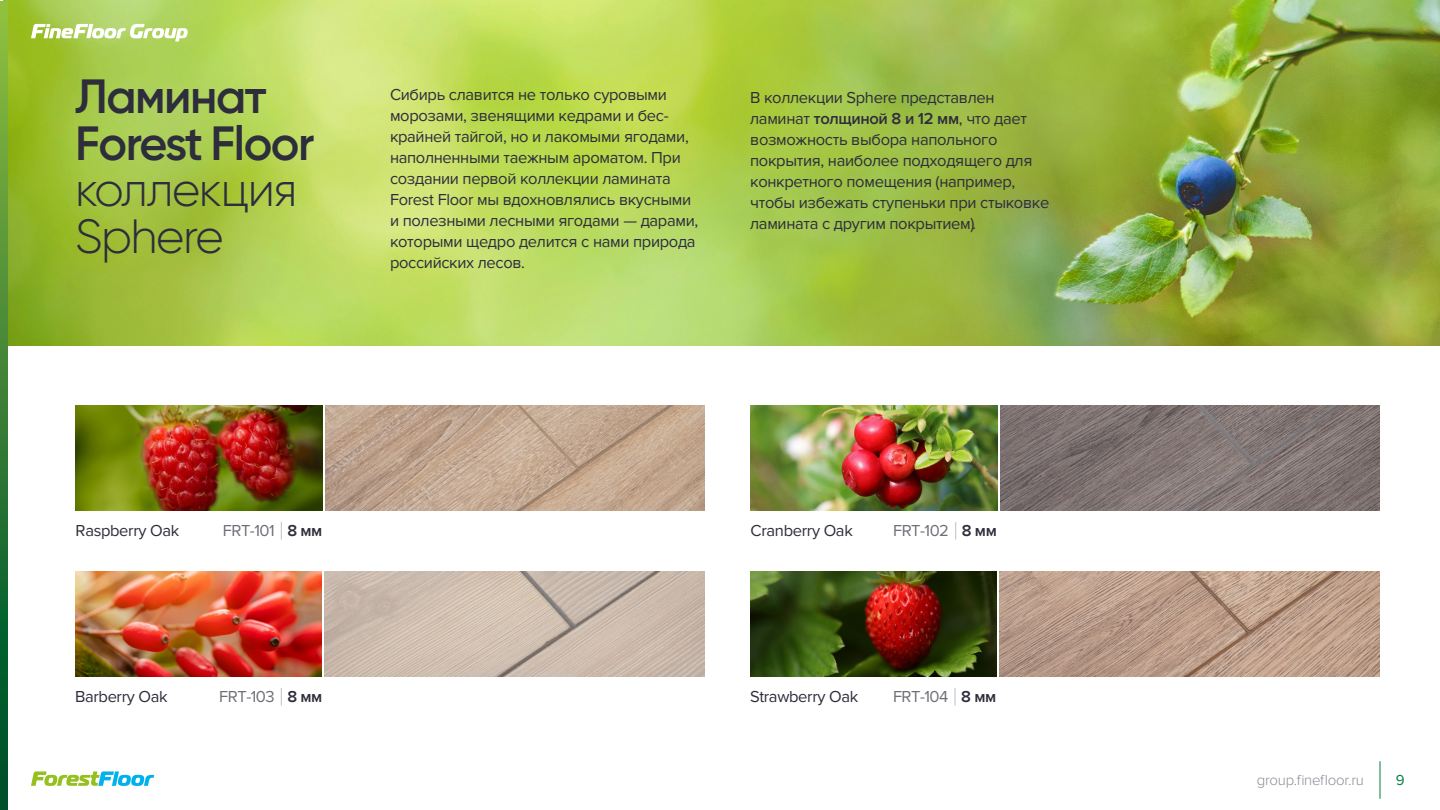
<style>
.page{position:relative;width:1440px;height:810px;background:#fff}
.page>*{position:absolute;margin:0;border:0;box-sizing:border-box;transform-origin:0 0}
.t1{font:600 48px/46.5px "Gilroy";letter-spacing:-.03em;color:#2d2d3c}
.t2{font:300 48px/46.5px "Gilroy";letter-spacing:-.03em;color:#2d2d3c}
.t3{font:16.5px/21px "Proxima Nova";letter-spacing:-.02em;color:#2d2d3c}
.t4{font:16.5px "Proxima Nova";letter-spacing:-.03em;color:#6e6e78}
.t5{font:300 15px "Proxima Nova";letter-spacing:-.015em;color:#8c8c96}
.t6{font:15px "Proxima Nova";color:#008142}
.s1{font-weight:600}
.s2{font-family:"Proxima Nova T";font-weight:100;font-size:24.75px;color:#8c8c96}
.s3{font-weight:600;color:#2d2d3c}
</style>
<div class="page">
<img style="left:4px;top:0;width:1436px;height:345px">
<img style="left:326px;top:406px;width:379px;height:105px">
<img style="left:76px;top:406px;width:246px;height:105px">
<img style="left:1000px;top:572px;width:379px;height:104px">
<img style="left:750px;top:572px;width:247px;height:104px">
<svg style="left:0;top:1px;width:8px;height:809px;background:#3c8234"></svg>
<img style="left:1000px;top:406px;width:380px;height:105px">
<img style="left:750px;top:406px;width:247px;height:105px">
<img style="left:325px;top:572px;width:379px;height:104px">
<img style="left:75px;top:572px;width:247px;height:104px">
<hr style="left:1380px;top:761px;width:1px;height:38px;background:#008142">
<svg style="left:31px;top:24px;width:157px;height:17px"></svg>
<svg style="left:31px;top:771px;width:123px;height:15px"></svg>
<h1 class="t1" style="left:75px;top:73px;width:241px">Ламинат<br>Forest Floor</h1>
<h1 class="t2" style="left:75px;top:166px;width:224px">коллекция<br>Sphere</h1>
<p class="t3" style="left:390px;top:85px;width:310px">Сибирь славится не только суровыми морозами, звенящими кедрами и бес&shy;крайней тайгой, но и лакомыми ягодами, наполненными таежным ароматом. При создании первой коллекции ламината Forest Floor мы вдохновлялись вкусными и полезными лесными ягодами — дарами, которыми щедро делится с нами природа российских лесов.</p>
<p class="t3" style="left:750px;top:87px;width:301px">В коллекции Sphere представлен ламинат <span class="s1">толщиной 8 и 12 мм</span>, что дает возможность выбора напольного покрытия, наиболее подходящего для конкретного помещения (например, чтобы избежать ступеньки при стыковке ламината с другим покрытием).</p>
<p class="t3" style="left:76px;top:520px;width:105px">Raspberry Oak</p>
<p class="t4" style="left:223px;top:521px;width:101px">FRT-101 <span class="s2">|</span> <span class="s3">8 мм</span></p>
<p class="t3" style="left:75px;top:686px;width:94px">Barberry Oak</p>
<p class="t4" style="left:219px;top:687px;width:105px">FRT-103 <span class="s2">|</span> <span class="s3">8 мм</span></p>
<p class="t3" style="left:751px;top:520px;width:104px">Cranberry Oak</p>
<p class="t4" style="left:893px;top:521px;width:105px">FRT-102 <span class="s2">|</span> <span class="s3">8 мм</span></p>
<p class="t3" style="left:750px;top:686px;width:110px">Strawberry Oak</p>
<p class="t4" style="left:893px;top:687px;width:105px">FRT-104 <span class="s2">|</span> <span class="s3">8 мм</span></p>
<p class="t5" style="left:1257px;top:771px;width:109px">group.finefloor.ru</p>
<p class="t6" style="left:1396px;top:771px;width:10px">9</p>
</div>
